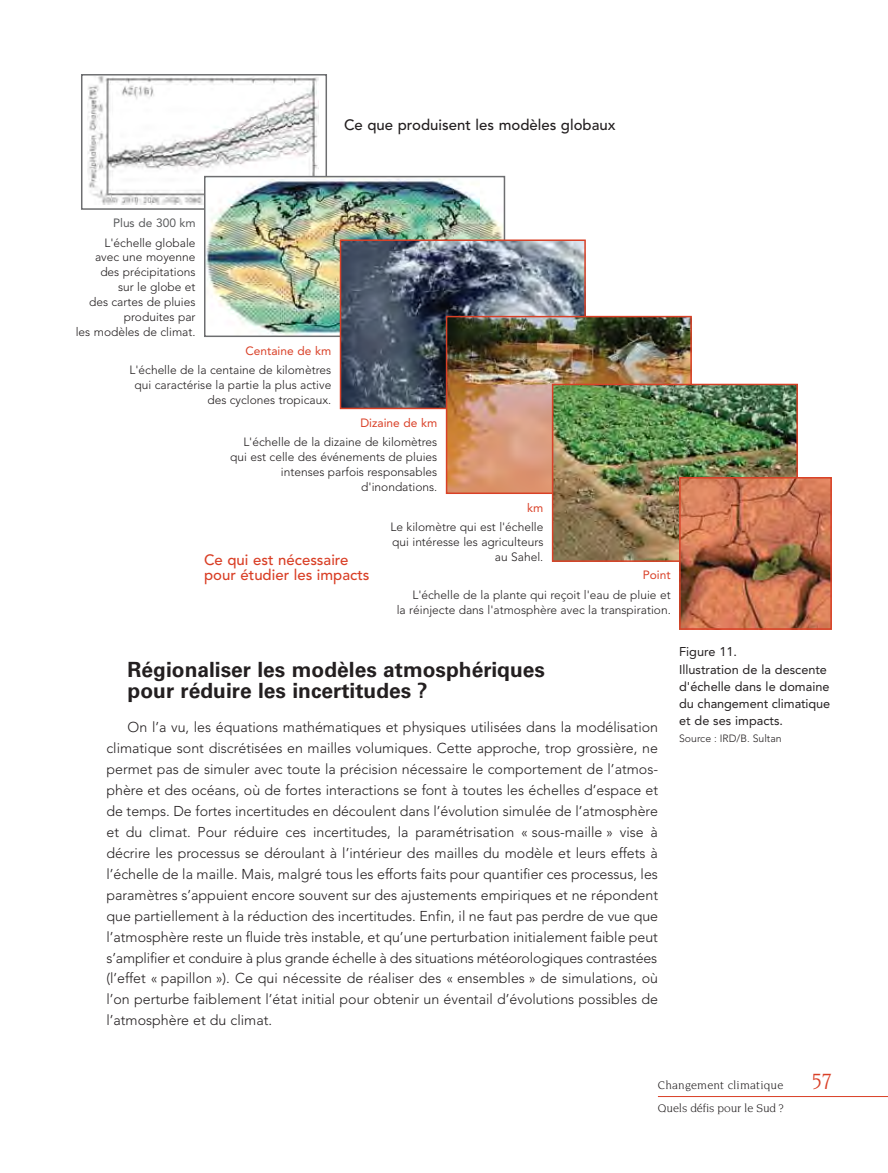
<style>
.page{position:relative;width:888px;height:1173px;background:#fff}
.page>*{position:absolute;margin:0;border:0;box-sizing:border-box;transform-origin:0 0}
.t1{font:700 21px/21px "Univers";color:#231f20}
.t2{font:500 15px/15px "Avenir";color:#d93f26}
.t3{font:500 15px "Avenir";color:#231f20}
.t4{font:300 14.25px/21px "Avenir";color:#231f20;text-align:justify}
.t5{font:12.75px/17.2px "Avenir";color:#231f20}
.t6{font:300 12px/15px "Avenir";color:#231f20;text-align:right}
.t7{font:12px/22.5px "Novarese";letter-spacing:.01em;color:#231f20}
.t8{font:12px "Avenir";color:#d93f26}
.t9{font:12px "Avenir";color:#58595b}
.t10{font:300 10.5px "Avenir";color:#231f20}
.s1{font-size:24px;color:#d93f26}
</style>
<div class="page">
<hr style="left:658px;top:1096px;width:230px;height:1px;background:#d93f26">
<img style="left:87px;top:76px;width:231px;height:129px">
<div style="left:81px;top:74px;width:246px;height:136px;border:1px solid #6d6e70"></div>
<img style="left:206px;top:178px;width:297px;height:157px">
<div style="left:204px;top:176px;width:301px;height:161px;border:1px solid #6d6e70"></div>
<img style="left:342px;top:241px;width:242px;height:166px">
<div style="left:340px;top:239px;width:246px;height:170px;border:1px solid #d94127"></div>
<img style="left:448px;top:318px;width:242px;height:174px">
<div style="left:446px;top:316px;width:246px;height:178px;border:1px solid #d94127"></div>
<img style="left:554px;top:386px;width:242px;height:174px">
<div style="left:552px;top:384px;width:246px;height:178px;border:1px solid #d94127"></div>
<img style="left:681px;top:479px;width:149px;height:149px">
<div style="left:679px;top:477px;width:153px;height:153px;border:1px solid #d94127"></div>
<p class="t3" style="left:344px;top:119px;width:273px">Ce que produisent les modèles globaux</p>
<p class="t9" style="left:113px;top:218px;width:84px">Plus de 300 km</p>
<p class="t6" style="left:76px;top:236px;width:121px">L'échelle globale<br>avec une moyenne des précipitations<br>sur le globe et<br>des cartes de pluies produites par<br>les modèles de climat.</p>
<p class="t8" style="left:245px;top:346px;width:87px">Centaine de km</p>
<p class="t6" style="left:129px;top:363px;width:203px">L'échelle de la centaine de kilomètres qui caractérise la partie la plus active des cyclones tropicaux.</p>
<p class="t8" style="left:360px;top:418px;width:78px">Dizaine de km</p>
<p class="t6" style="left:230px;top:435px;width:209px">L'échelle de la dizaine de kilomètres qui est celle des événements de pluies intenses parfois responsables d'inondations.</p>
<p class="t2" style="left:204px;top:554px;width:167px">Ce qui est nécessaire pour étudier les impacts</p>
<p class="t8" style="left:527px;top:502px;width:18px">km</p>
<p class="t6" style="left:391px;top:520px;width:154px">Le kilomètre qui est l'échelle qui intéresse les agriculteurs au Sahel.</p>
<p class="t8" style="left:643px;top:570px;width:29px">Point</p>
<p class="t6" style="left:397px;top:588px;width:276px">L'échelle de la plante qui reçoit l'eau de pluie et<br>la réinjecte dans l'atmosphère avec la transpiration.</p>
<h1 class="t1" style="left:128px;top:661px;width:419px">Régionaliser les modèles atmosphériques pour réduire les incertitudes ?</h1>
<p class="t4" style="left:106px;top:718px;width:553px;text-indent:21px">On l’a vu, les équations mathématiques et physiques utilisées dans la modélisation climatique sont discrétisées en mailles volumiques. Cette approche, trop grossière, ne permet pas de simuler avec toute la précision nécessaire le comportement de l’atmos&shy;phère et des océans, où de fortes interactions se font à toutes les échelles d’espace et de temps. De fortes incertitudes en découlent dans l’évolution simulée de l’atmosphère et du climat. Pour réduire ces incertitudes, la paramétrisation « sous-maille » vise à décrire les processus se déroulant à l’intérieur des mailles du modèle et leurs effets à l’échelle de la maille. Mais, malgré tous les efforts faits pour quantifier ces processus, les paramètres s’appuient encore souvent sur des ajustements empiriques et ne répondent que partiellement à la réduction des incertitudes. Enfin, il ne faut pas perdre de vue que l’atmosphère reste un fluide très instable, et qu’une perturbation initialement faible peut s’amplifier et conduire à plus grande échelle à des situations météorologiques contrastées (l’effet « papillon »). Ce qui nécessite de réaliser des « ensembles » de simulations, où l’on perturbe faiblement l’état initial pour obtenir un éventail d’évolutions possibles de l’atmosphère et du climat.</p>
<p class="t5" style="left:679px;top:644px;width:153px">Figure 11.<br>Illustration de la descente d'échelle dans le domaine du changement climatique et de ses impacts.</p>
<p class="t10" style="left:679px;top:734px;width:104px">Source : IRD/B. Sultan</p>
<p class="t7" style="left:658px;top:1075px;width:175px">Changement climatique <span class="s1">57<br></span>Quels défis pour le Sud ?</p>
</div>
